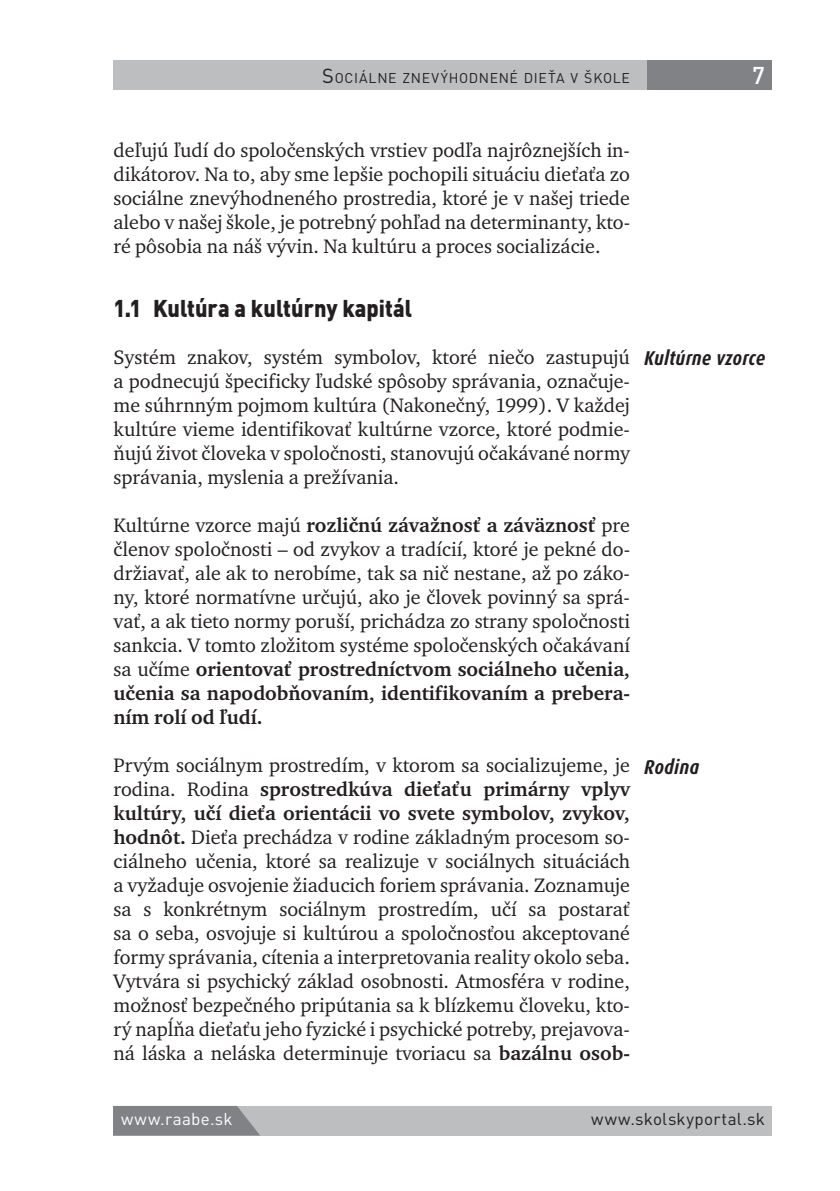
<style>
.page{position:relative;width:840px;height:1191px;background:#fff}
.page>*{position:absolute;margin:0;border:0;box-sizing:border-box;transform-origin:0 0}
.t1{font:900 24px "DIN Pro";color:#231f20;scale:.9 1}
.t2{font:500 24px "DIN Pro";color:#fff}
.t3{font:20px/24px "Charter Itc TOT";color:#231f20;text-align:justify}
.t4{font:italic 700 20px "Dax Condensed";letter-spacing:.005em;color:#231f20}
.t5{font:17px "DIN Pro";letter-spacing:.02em;color:#231f20}
.t6{font:17px "DIN Pro";letter-spacing:.02em;color:#fff}
.t7{font:14px "DIN Pro";letter-spacing:.045em;color:#231f20}
.s1{font-size:20px}
.s2{font-weight:700}
</style>
<div class="page">
<div style="left:113px;top:61px;width:658px;height:29px;background:#bcbec0"></div>
<div style="left:646px;top:61px;width:125px;height:29px;background:#808285"></div>
<div style="left:113px;top:1106px;width:658px;height:29px;background:#bcbec0"></div>
<svg style="left:113px;top:1106px;width:147px;height:29px;background:#848689"></svg>
<p class="t7" style="left:322px;top:68px;width:309px"><span class="s1">S</span>OCIÁLNE ZNEVÝHODNENÉ DIEŤA V ŠKOLE</p>
<p class="t2" style="left:751px;top:59px;width:14px">7</p>
<p class="t3" style="left:113px;top:138px;width:517px">deľujú ľudí do spoločenských vrstiev podľa najrôznejších in‑ dikátorov. Na to, aby sme lepšie pochopili situáciu dieťaťa zo sociálne znevýhodneného prostredia, ktoré je v našej triede alebo v našej škole, je potrebný pohľad na determinanty, kto‑ ré pôsobia na náš vývin. Na kultúru a proces socializácie.</p>
<p class="t1" style="left:113px;top:292px;width:333px">1.1 Kultúra a kultúrny kapitál</p>
<p class="t3" style="left:113px;top:345px;width:517px">Systém znakov, systém symbolov, ktoré niečo zastupujú a podnecujú špecificky ľudské spôsoby správania, označuje‑ me súhrnným pojmom kultúra (Nakonečný, 1999). V každej kultúre vieme identifikovať kultúrne vzorce, ktoré podmie‑ ňujú život človeka v spoločnosti, stanovujú očakávané normy správania, myslenia a prežívania.</p>
<p class="t3" style="left:113px;top:513px;width:518px">Kultúrne vzorce majú <span class="s2">rozličnú závažnosť a záväznosť</span> pre členov spoločnosti – od zvykov a tradícií, ktoré je pekné do‑ držiavať, ale ak to nerobíme, tak sa nič nestane, až po záko‑ ny, ktoré normatívne určujú, ako je človek povinný sa sprá‑ vať, a ak tieto normy poruší, prichádza zo strany spoločnosti sankcia. V tomto zložitom systéme spoločenských očakávaní sa učíme <span class="s2">orientovať prostredníctvom sociálneho učenia, učenia sa napodobňovaním, identifikovaním a prebera&shy;ním rolí od ľudí.</span></p>
<p class="t3" style="left:113px;top:753px;width:517px">Prvým sociálnym prostredím, v ktorom sa socializujeme, je rodina. Rodina <span class="s2">sprostredkúva dieťaťu primárny vplyv kultúry, učí dieťa orientácii vo svete symbolov, zvykov, hodnôt.</span> Dieťa prechádza v rodine základným procesom so‑ ciálneho učenia, ktoré sa realizuje v sociálnych situáciách a vyžaduje osvojenie žiaducich foriem správania. Zoznamuje sa s konkrétnym sociálnym prostredím, učí sa postarať sa o seba, osvojuje si kultúrou a spoločnosťou akceptované formy správania, cítenia a interpretovania reality okolo seba.<br>Vytvára si psychický základ osobnosti. Atmosféra v rodine, možnosť bezpečného pripútania sa k blízkemu človeku, kto‑ rý napĺňa dieťaťu jeho fyzické i psychické potreby, prejavova‑ ná láska a neláska determinuje tvoriacu sa <span class="s2">bazálnu osob-</span></p>
<p class="t4" style="left:643px;top:347px;width:122px">Kultúrne vzorce</p>
<p class="t4" style="left:643px;top:755px;width:56px">Rodina</p>
<p class="t6" style="left:121px;top:1107px;width:113px">www.raabe.sk</p>
<p class="t5" style="left:591px;top:1107px;width:175px">www.skolskyportal.sk</p>
</div>
